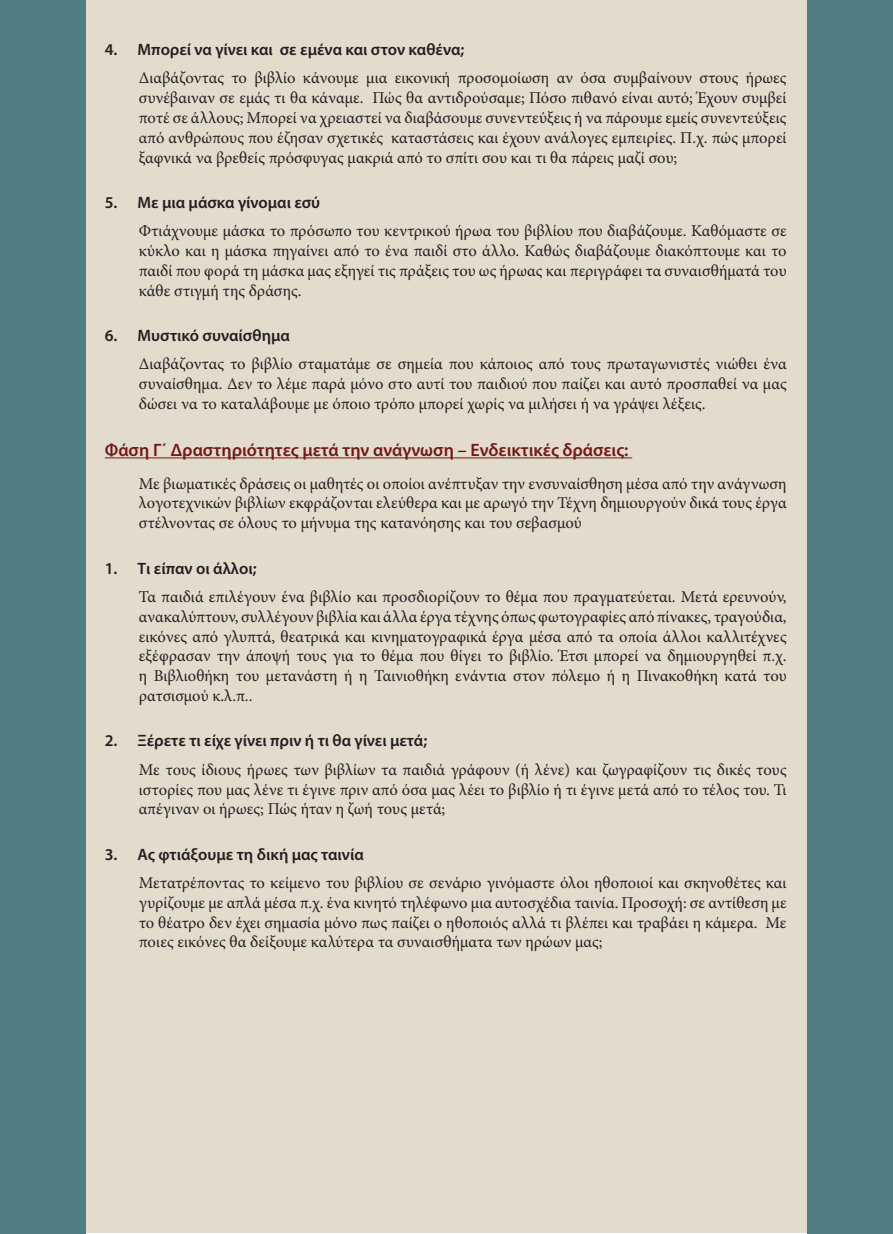
<style>
.page{position:relative;width:893px;height:1234px;background:#fff}
.page>*{position:absolute;margin:0;border:0;box-sizing:border-box;transform-origin:0 0}
.Paragraph_Style_1{font:600 18px "Myriad Pro";color:#72191a}
.keimeno{font:16.5px/19.8px "Minion Pro";color:#231f20;text-align:justify}
.Paragraph_Style_2{font:600 16.5px "Myriad Pro";color:#231f20}
</style>
<div class="page">
<div style="left:0;top:0;width:891px;height:1232px;background:#e3dccd"></div>
<div style="left:0;top:0;width:85px;height:1233px;background:#507e83"></div>
<div style="left:808px;top:0;width:85px;height:1233px;background:#507e83"></div>
<hr style="left:105px;top:457px;width:527px;height:1px;background:#72191a">
<p class="Paragraph_Style_2" style="left:105px;top:39px;width:361px">4. Μπορεί να γίνει και σε εμένα και στον καθένα;</p>
<p class="keimeno" style="left:139px;top:68px;width:649px">Διαβάζοντας το βιβλίο κάνουμε μια εικονική προσομοίωση αν όσα συμβαίνουν στους ήρωες συνέβαιναν σε εμάς τι θα κάναμε. Πώς θα αντιδρούσαμε; Πόσο πιθανό είναι αυτό; Έχουν συμβεί ποτέ σε άλλους; Μπορεί να χρειαστεί να διαβάσουμε συνεντεύξεις ή να πάρουμε εμείς συνεντεύξεις από ανθρώπους που έζησαν σχετικές καταστάσεις και έχουν ανάλογες εμπειρίες. Π.χ. πώς μπορεί ξαφνικά να βρεθείς πρόσφυγας μακριά από το σπίτι σου και τι θα πάρεις μαζί σου;</p>
<p class="Paragraph_Style_2" style="left:105px;top:192px;width:217px">5. Με μια μάσκα γίνομαι εσύ</p>
<p class="keimeno" style="left:139px;top:221px;width:649px">Φτιάχνουμε μάσκα το πρόσωπο του κεντρικού ήρωα του βιβλίου που διαβάζουμε. Καθόμαστε σε κύκλο και η μάσκα πηγαίνει από το ένα παιδί στο άλλο. Καθώς διαβάζουμε διακόπτουμε και το παιδί που φορά τη μάσκα μας εξηγεί τις πράξεις του ως ήρωας και περιγράφει τα συναισθήματά του κάθε στιγμή της δράσης.</p>
<p class="Paragraph_Style_2" style="left:105px;top:325px;width:187px">6. Μυστικό συναίσθημα</p>
<p class="keimeno" style="left:139px;top:354px;width:649px">Διαβάζοντας το βιβλίο σταματάμε σε σημεία που κάποιος από τους πρωταγωνιστές νιώθει ένα συναίσθημα. Δεν το λέμε παρά μόνο στο αυτί του παιδιού που παίζει και αυτό προσπαθεί να μας δώσει να το καταλάβουμε με όποιο τρόπο μπορεί χωρίς να μιλήσει ή να γράψει λέξεις.</p>
<p class="Paragraph_Style_1" style="left:105px;top:438px;width:525px">Φάση Γ΄ Δραστηριότητες μετά την ανάγνωση – Ενδεικτικές δράσεις:</p>
<p class="keimeno" style="left:139px;top:473px;width:649px">Με βιωματικές δράσεις οι μαθητές οι οποίοι ανέπτυξαν την ενσυναίσθηση μέσα από την ανάγνωση λογοτεχνικών βιβλίων εκφράζονται ελεύθερα και με αρωγό την Τέχνη δημιουργούν δικά τους έργα στέλνοντας σε όλους το μήνυμα της κατανόησης και του σεβασμού</p>
<p class="Paragraph_Style_2" style="left:105px;top:557px;width:153px">1. Τι είπαν οι άλλοι;</p>
<p class="keimeno" style="left:139px;top:586px;width:649px">Τα παιδιά επιλέγουν ένα βιβλίο και προσδιορίζουν το θέμα που πραγματεύεται. Μετά ερευνούν, ανακαλύπτουν, συλλέγουν βιβλία και άλλα έργα τέχνης όπως φωτογραφίες από πίνακες, τραγούδια, εικόνες από γλυπτά, θεατρικά και κινηματογραφικά έργα μέσα από τα οποία άλλοι καλλιτέχνες εξέφρασαν την άποψή τους για το θέμα που θίγει το βιβλίο. Έτσι μπορεί να δημιουργηθεί π.χ. η Βιβλιοθήκη του μετανάστη ή η Ταινιοθήκη ενάντια στον πόλεμο ή η Πινακοθήκη κατά του ρατσισμού κ.λ.π..</p>
<p class="Paragraph_Style_2" style="left:105px;top:730px;width:324px">2. Ξέρετε τι είχε γίνει πριν ή τι θα γίνει μετά;</p>
<p class="keimeno" style="left:139px;top:759px;width:649px">Με τους ίδιους ήρωες των βιβλίων τα παιδιά γράφουν (ή λένε) και ζωγραφίζουν τις δικές τους ιστορίες που μας λένε τι έγινε πριν από όσα μας λέει το βιβλίο ή τι έγινε μετά από το τέλος του. Τι απέγιναν οι ήρωες; Πώς ήταν η ζωή τους μετά;</p>
<p class="Paragraph_Style_2" style="left:105px;top:843px;width:260px">3. Ας φτιάξουμε τη δική μας ταινία</p>
<p class="keimeno" style="left:139px;top:872px;width:649px">Μετατρέποντας το κείμενο του βιβλίου σε σενάριο γινόμαστε όλοι ηθοποιοί και σκηνοθέτες και γυρίζουμε με απλά μέσα π.χ. ένα κινητό τηλέφωνο μια αυτοσχέδια ταινία. Προσοχή: σε αντίθεση με το θέατρο δεν έχει σημασία μόνο πως παίζει ο ηθοποιός αλλά τι βλέπει και τραβάει η κάμερα. Με ποιες εικόνες θα δείξουμε καλύτερα τα συναισθήματα των ηρώων μας;</p>
</div>
